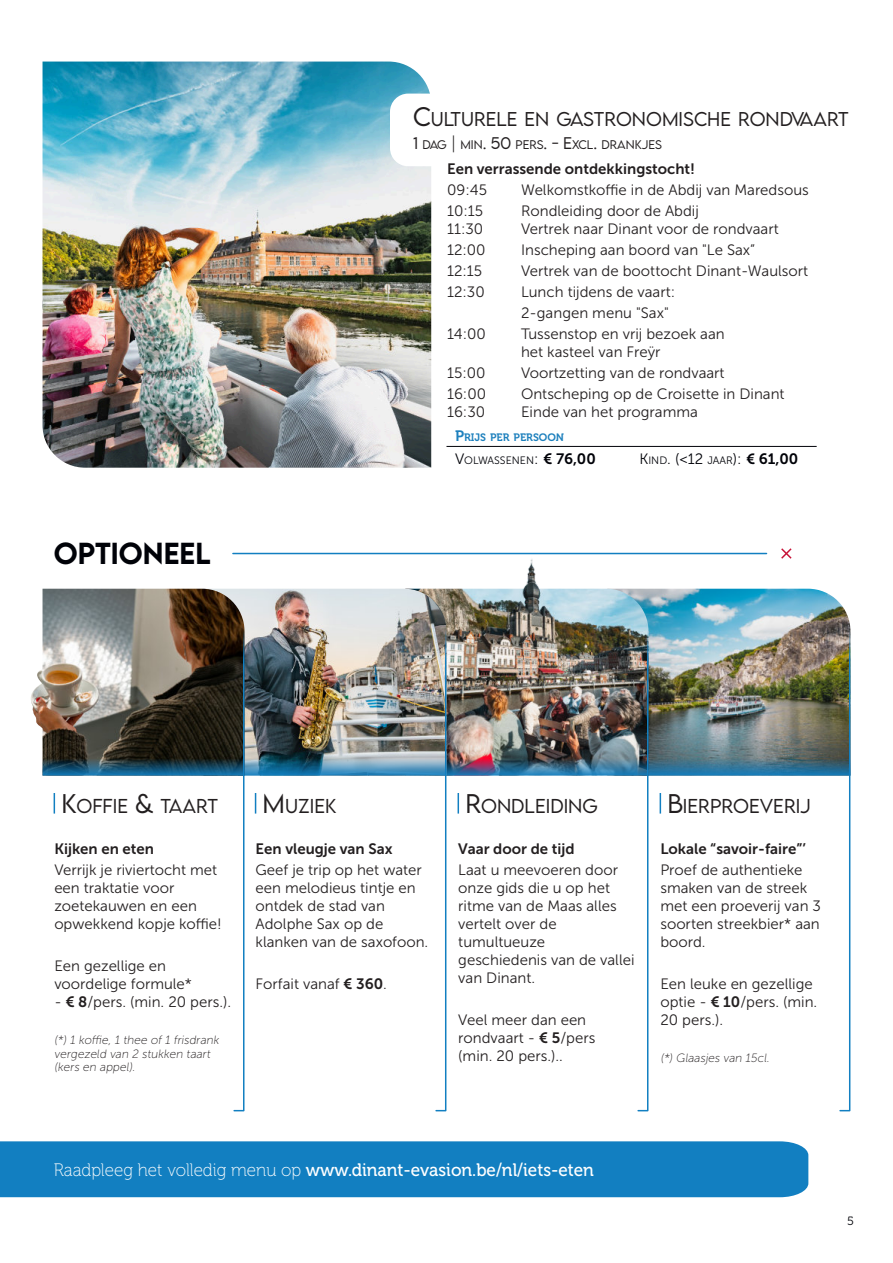
<style>
.page{position:relative;width:893px;height:1263px;background:#fff}
.page>*{position:absolute;margin:0;border:0;box-sizing:border-box;transform-origin:0 0}
.t1{font:500 27px "LEMONMILK";color:#000208}
.t2{font:18px "Museo 500";color:#fff;scale:.95 1}
.t3{font:300 17.85px "LEMONMILK";color:#231f20}
.t4{font:300 17.7px "LEMONMILK";color:#231f20}
.t5{font:15px/18px "Museo Sans 300";color:#231f20}
.t6{font:15px "Museo Sans 700";color:#231f20}
.t7{font:15px "Museo Sans 300";color:#000208}
.t8{font:12px/13.5px "Museo Sans 100";color:#231f20}
.t9{font:12px "Museo 300";color:#000208}
.t10{font:300 11.1px "LEMONMILK";color:#231f20}
.t11{font:10.65px "Museo Sans 300";color:#000208}
.t12{font:10.65px "Museo 700";color:#1d80bd}
.s1{font-size:23.85px}
.s2{font-size:15px}
.s3{font-family:"Museo Sans 700";font-size:15px}
.s4{font-size:10.65px}
.s5{font-family:"Museo Sans 700";font-size:14.7px}
.s6{font-family:"Museo Sans 700"}
.s7{font-size:24px}
.s8{font-family:"Museo 100"}
</style>
<div class="page">
<hr style="left:233px;top:553px;width:533px;height:1px;background:#127fc1">
<div style="left:0;top:1141px;width:808px;height:56px;background:#127fc1"></div>
<img style="left:648px;top:589px;width:202px;height:169px">
<svg style="left:649px;top:758px;width:189px;height:17px;background:#377291"></svg>
<img style="left:446px;top:589px;width:202px;height:169px">
<img style="left:447px;top:758px;width:190px;height:17px">
<img style="left:516px;top:559px;width:27px;height:44px">
<img style="left:244px;top:589px;width:202px;height:169px">
<svg style="left:245px;top:758px;width:190px;height:17px;background:#4f8cae"></svg>
<img style="left:31px;top:589px;width:213px;height:169px">
<svg style="left:42px;top:758px;width:191px;height:17px;background:#1c4b63"></svg>
<img style="left:43px;top:62px;width:388px;height:406px">
<div style="left:390px;top:94px;width:474px;height:72px;background:#fff;border-radius:18px"></div>
<hr style="left:446px;top:446px;width:371px;height:1px;background:#000208">
<svg style="left:781px;top:548px;width:11px;height:11px"></svg>
<svg style="left:233px;top:628px;width:12px;height:484px"></svg>
<img style="left:637px;top:628px;width:12px;height:484px">
<img style="left:435px;top:628px;width:12px;height:484px">
<img style="left:838px;top:628px;width:13px;height:484px">
<svg style="left:54px;top:794px;width:1px;height:19px"></svg>
<svg style="left:255px;top:794px;width:1px;height:19px"></svg>
<svg style="left:458px;top:794px;width:1px;height:19px"></svg>
<svg style="left:660px;top:794px;width:1px;height:19px"></svg>
<h1 class="t1" style="left:54px;top:535px;width:158px">OPTIONEEL</h1>
<p class="t4" style="left:413px;top:106px;width:437px"><span class="s1">C</span>ULTURELE EN GASTRONOMISCHE RONDVAART</p>
<p class="t10" style="left:413px;top:137px;width:250px"><span class="s2">1</span> DAG <span class="s2">|</span> MIN<span class="s2">. 50</span> PERS<span class="s2">. - E</span>XCL<span class="s2">.</span> DRANKJES</p>
<p class="t6" style="left:447px;top:163px;width:250px">Een verrassende ontdekkingstocht!</p>
<p class="t5" style="left:447px;top:182px;width:42px">09:45</p>
<p class="t5" style="left:521px;top:182px;width:289px">Welkomstkoffie in de Abdij van Maredsous</p>
<p class="t5" style="left:447px;top:203px;width:38px">10:15</p>
<p class="t5" style="left:521px;top:203px;width:179px">Rondleiding door de Abdij</p>
<p class="t5" style="left:447px;top:221px;width:38px">11:30</p>
<p class="t5" style="left:521px;top:221px;width:259px">Vertrek naar Dinant voor de rondvaart</p>
<p class="t5" style="left:447px;top:242px;width:40px">12:00</p>
<p class="t5" style="left:521px;top:242px;width:236px">Inscheping aan boord van "Le Sax”</p>
<p class="t5" style="left:447px;top:263px;width:37px">12:15</p>
<p class="t5" style="left:521px;top:263px;width:289px">Vertrek van de boottocht Dinant-Waulsort</p>
<p class="t5" style="left:447px;top:284px;width:39px">12:30</p>
<p class="t5" style="left:521px;top:283px;width:156px;line-height:21px">Lunch tijdens de vaart:<br>2-gangen menu "Sax"</p>
<p class="t5" style="left:447px;top:326px;width:40px">14:00</p>
<p class="t5" style="left:521px;top:326px;width:205px">Tussenstop en vrij bezoek aan het kasteel van Freÿr</p>
<p class="t5" style="left:447px;top:365px;width:40px">15:00</p>
<p class="t5" style="left:521px;top:365px;width:205px">Voortzetting van de rondvaart</p>
<p class="t5" style="left:447px;top:386px;width:41px">16:00</p>
<p class="t5" style="left:521px;top:386px;width:265px">Ontscheping op de Croisette in Dinant</p>
<p class="t5" style="left:447px;top:404px;width:40px">16:30</p>
<p class="t5" style="left:521px;top:404px;width:178px">Einde van het programma</p>
<p class="t12" style="left:455px;top:433px;width:111px"><span class="s2">P</span>RIJS PER PERSOON</p>
<p class="t11" style="left:455px;top:455px;width:142px"><span class="s2">V</span>OLWASSENEN<span class="s2">:</span> <span class="s3">€ 76,00</span></p>
<p class="t7" style="left:639px;top:452px;width:160px">K<span class="s4">IND</span>. (&lt;12 <span class="s4">JAAR</span>): <span class="s5">€</span> <span class="s6">61,00</span></p>
<p class="t3" style="left:61px;top:793px;width:158px"><span class="s7">K</span>OFFIE <span class="s7">&amp;</span> TAART</p>
<p class="t6" style="left:54px;top:843px;width:101px">Kijken en eten</p>
<p class="t5" style="left:54px;top:862px;width:169px">Verrijk je riviertocht met een traktatie voor zoetekauwen en een opwekkend kopje koffie!</p>
<p class="t5" style="left:54px;top:958px;width:139px">Een gezellige en voordelige formule*</p>
<p class="t5" style="left:54px;top:994px;width:178px">- <span class="s6">€ 8</span>/pers. (min. 20 pers.).</p>
<p class="t8" style="left:54px;top:1035px;width:168px">(*) 1 koffie, 1 thee of 1 frisdrank vergezeld van 2 stukken taart (kers en appel).</p>
<p class="t3" style="left:263px;top:793px;width:75px"><span class="s7">M</span>UZIEK</p>
<p class="t6" style="left:256px;top:843px;width:139px">Een vleugje van Sax</p>
<p class="t5" style="left:256px;top:862px;width:174px">Geef je trip op het water een melodieus tintje en ontdek de stad van<br>Adolphe Sax op de klanken van de saxofoon.</p>
<p class="t5" style="left:256px;top:976px;width:133px">Forfait vanaf <span class="s6">€ 360</span>.</p>
<p class="t3" style="left:465px;top:793px;width:134px"><span class="s7">R</span>ONDLEIDING</p>
<p class="t6" style="left:458px;top:843px;width:118px">Vaar door de tijd</p>
<p class="t5" style="left:458px;top:862px;width:178px">Laat u meevoeren door onze gids die u op het ritme van de Maas alles vertelt over de tumultueuze geschiedenis van de vallei van Dinant.</p>
<p class="t5" style="left:458px;top:1012px;width:139px">Veel meer dan een rondvaart - <span class="s6">€ 5</span>/pers (min. 20 pers.)..</p>
<p class="t3" style="left:667px;top:793px;width:145px"><span class="s7">B</span>IERPROEVERIJ</p>
<p class="t6" style="left:660px;top:843px;width:147px">Lokale “savoir-faire”’</p>
<p class="t5" style="left:660px;top:862px;width:162px">Proef de authentieke smaken van de streek met een proeverij van 3 soorten streekbier* aan boord.</p>
<p class="t5" style="left:660px;top:976px;width:158px">Een leuke en gezellige optie - <span class="s6">€ 10</span>/pers. (min.<br>20 pers.).</p>
<p class="t8" style="left:660px;top:1053px;width:112px">(*) Glaasjes van 15cl.</p>
<p class="t2" style="left:54px;top:1162px;width:570px"><span class="s8">Raadpleeg het volledig menu op</span> www.dinant-evasion.be/nl/iets-eten</p>
<p class="t9" style="left:847px;top:1216px;width:8px">5</p>
</div>
